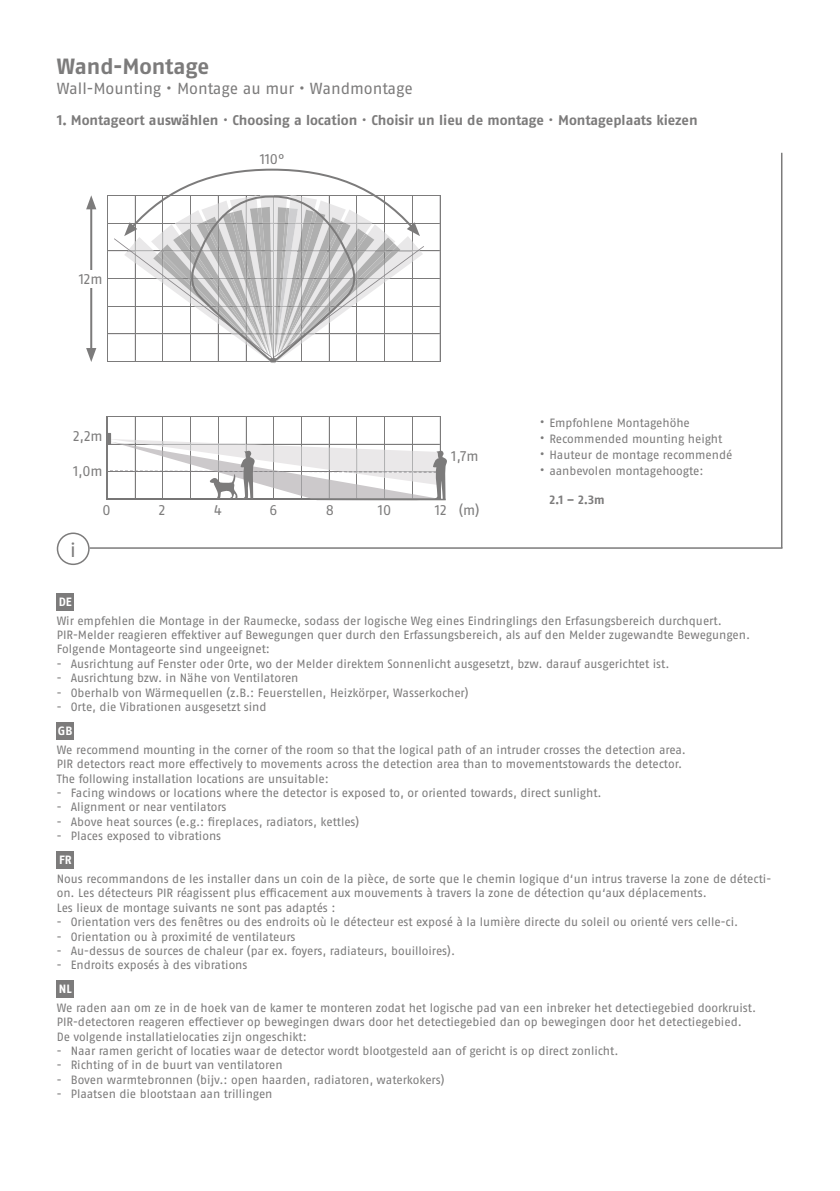
<style>
.page{position:relative;width:840px;height:1191px;background:#fff}
.page>*{position:absolute;margin:0;border:0;box-sizing:border-box;transform-origin:0 0}
.t1{font:700 22px "ABUS Fago Pro";letter-spacing:-.005em;color:#7c7b7b}
.t2{font:20px "ABUS Fago Pro";color:#7c7b7b}
.t3{font:16px "ABUS Fago Pro";letter-spacing:-.005em;color:#7c7b7b}
.t4{font:700 14px "ABUS Fago Pro";color:#7c7b7b}
.t5{font:14px "ABUS Fago Pro";color:#7c7b7b}
.t6{font:12px/14.4px "ABUS Fago Pro";letter-spacing:-.005em;color:#7c7b7b}
.t7{font:700 12px "ABUS Fago Pro";color:#fff}
.t8{font:700 12px "ABUS Fago Pro";color:#7c7b7b}
.s1{font-weight:400}
.s2{font-size:14px}
</style>
<div class="page">
<hr style="left:780px;top:153px;width:2px;height:395px;background:#7c7b7b">
<div style="left:57px;top:532px;width:33px;height:33px;border:2px solid #7c7b7b;border-radius:50%"></div>
<hr style="left:90px;top:547px;width:692px;height:2px;background:#7c7b7b">
<div style="left:57px;top:593px;width:17px;height:17px;background:#7c7b7b"></div>
<div style="left:57px;top:722px;width:17px;height:17px;background:#7c7b7b"></div>
<div style="left:57px;top:851px;width:17px;height:17px;background:#7c7b7b"></div>
<div style="left:57px;top:980px;width:17px;height:17px;background:#7c7b7b"></div>
<hr style="left:107px;top:195px;width:1px;height:166px;background:#7c7b7b">
<hr style="left:439px;top:195px;width:1px;height:166px;background:#7c7b7b">
<hr style="left:107px;top:361px;width:333px;height:1px;background:#7c7b7b">
<hr style="left:108px;top:333px;width:332px;height:1px;background:#7c7b7b">
<hr style="left:108px;top:306px;width:332px;height:1px;background:#7c7b7b">
<hr style="left:108px;top:278px;width:332px;height:1px;background:#7c7b7b">
<hr style="left:108px;top:250px;width:332px;height:1px;background:#7c7b7b">
<hr style="left:108px;top:223px;width:332px;height:1px;background:#7c7b7b">
<hr style="left:108px;top:195px;width:332px;height:1px;background:#7c7b7b">
<hr style="left:90px;top:206px;width:2px;height:145px;background:#7c7b7b">
<svg style="left:86px;top:195px;width:10px;height:14px"></svg>
<svg style="left:86px;top:348px;width:10px;height:14px"></svg>
<div style="left:79px;top:270px;width:25px;height:17px;background:#fff"></div>
<hr style="left:108px;top:416px;width:332px;height:1px;background:#7c7b7b">
<hr style="left:106px;top:416px;width:2px;height:84px;background:#7c7b7b">
<hr style="left:135px;top:417px;width:1px;height:81px;background:#7c7b7b">
<hr style="left:162px;top:417px;width:1px;height:81px;background:#7c7b7b">
<hr style="left:190px;top:417px;width:1px;height:81px;background:#7c7b7b">
<hr style="left:218px;top:417px;width:1px;height:81px;background:#7c7b7b">
<hr style="left:245px;top:417px;width:1px;height:81px;background:#7c7b7b">
<hr style="left:273px;top:417px;width:1px;height:81px;background:#7c7b7b">
<hr style="left:301px;top:417px;width:1px;height:81px;background:#7c7b7b">
<hr style="left:329px;top:417px;width:1px;height:81px;background:#7c7b7b">
<hr style="left:356px;top:417px;width:1px;height:81px;background:#7c7b7b">
<hr style="left:384px;top:417px;width:1px;height:81px;background:#7c7b7b">
<hr style="left:412px;top:417px;width:1px;height:81px;background:#7c7b7b">
<hr style="left:439px;top:417px;width:1px;height:81px;background:#7c7b7b">
<hr style="left:107px;top:433px;width:4px;height:11px;background:#7c7b7b">
<svg style="left:108px;top:439px;width:339px;height:62px"></svg>
<div style="left:446px;top:447px;width:32px;height:17px;background:#fff"></div>
<svg style="left:114px;top:168px;width:310px;height:195px"></svg>
<h1 class="t1" style="left:57px;top:53px;width:154px">Wand-Montage</h1>
<h3 class="t3" style="left:57px;top:79px;width:357px">Wall-Mounting • Montage au mur • Wandmontage</h3>
<p class="t4" style="left:57px;top:112px;width:642px">1. Montageort auswählen <span class="s1">•</span> Choosing a location <span class="s1">•</span> Choisir un lieu de montage <span class="s1">•</span> Montageplaats kiezen</p>
<p class="t5" style="left:79px;top:271px;width:25px">12m</p>
<p class="t5" style="left:73px;top:427px;width:31px">2,2m</p>
<p class="t5" style="left:73px;top:462px;width:31px">1,0m</p>
<p class="t5" style="left:259px;top:151px;width:26px">110°</p>
<p class="t5" style="left:451px;top:448px;width:29px">1,7m</p>
<h2 class="t2" style="left:70px;top:538px;width:7px">i</h2>
<p class="t5" style="left:103px;top:501px;width:10px">0</p>
<p class="t5" style="left:159px;top:501px;width:8px">2</p>
<p class="t5" style="left:214px;top:501px;width:9px">4</p>
<p class="t5" style="left:269px;top:501px;width:9px">6</p>
<p class="t5" style="left:325px;top:501px;width:10px">8</p>
<p class="t5" style="left:377px;top:501px;width:15px">10</p>
<p class="t5" style="left:435px;top:501px;width:46px">12 (m)</p>
<p class="t6" style="left:539px;top:416px;width:152px"><span class="s2">•</span> Empfohlene Montagehöhe</p>
<p class="t6" style="left:539px;top:432px;width:184px"><span class="s2">•</span> Recommended mounting height</p>
<p class="t6" style="left:539px;top:448px;width:194px"><span class="s2">•</span> Hauteur de montage recommendé</p>
<p class="t6" style="left:539px;top:464px;width:165px"><span class="s2">•</span> aanbevolen montagehoogte:</p>
<p class="t8" style="left:549px;top:493px;width:57px">2.1 – 2.3m</p>
<p class="t7" style="left:59px;top:594px;width:15px">DE</p>
<p class="t6" style="left:57px;top:613px;width:694px">Wir empfehlen die Montage in der Raumecke, sodass der logische Weg eines Eindringlings den Erfasungsbereich durchquert.<br>PIR-Melder reagieren effektiver auf Bewegungen quer durch den Erfassungsbereich, als auf den Melder zugewandte Bewegungen.<br>Folgende Montageorte sind ungeeignet:</p>
<p class="t6" style="left:57px;top:656px;width:614px">- Ausrichtung auf Fenster oder Orte, wo der Melder direktem Sonnenlicht ausgesetzt, bzw. darauf ausgerichtet ist.</p>
<p class="t6" style="left:57px;top:671px;width:243px">- Ausrichtung bzw. in Nähe von Ventilatoren</p>
<p class="t6" style="left:57px;top:685px;width:413px">- Oberhalb von Wärmequellen (z.B.: Feuerstellen, Heizkörper, Wasserkocher)</p>
<p class="t6" style="left:57px;top:699px;width:211px">- Orte, die Vibrationen ausgesetzt sind</p>
<p class="t7" style="left:58px;top:723px;width:16px">GB</p>
<p class="t6" style="left:57px;top:742px;width:630px">We recommend mounting in the corner of the room so that the logical path of an intruder crosses the detection area.<br>PIR detectors react more effectively to movements across the detection area than to movementstowards the detector.<br>The following installation locations are unsuitable:</p>
<p class="t6" style="left:57px;top:785px;width:546px">- Facing windows or locations where the detector is exposed to, or oriented towards, direct sunlight.</p>
<p class="t6" style="left:57px;top:800px;width:171px">- Alignment or near ventilators</p>
<p class="t6" style="left:57px;top:814px;width:304px">- Above heat sources (e.g.: fireplaces, radiators, kettles)</p>
<p class="t6" style="left:57px;top:829px;width:166px">- Places exposed to vibrations</p>
<p class="t7" style="left:59px;top:853px;width:14px">FR</p>
<p class="t6" style="left:57px;top:871px;width:715px">Nous recommandons de les installer dans un coin de la pièce, de sorte que le chemin logique d‘un intrus traverse la zone de détecti&shy;on. Les détecteurs PIR réagissent plus efficacement aux mouvements à travers la zone de détection qu‘aux déplacements.<br>Les lieux de montage suivants ne sont pas adaptés :</p>
<p class="t6" style="left:57px;top:915px;width:682px">- Orientation vers des fenêtres ou des endroits où le détecteur est exposé à la lumière directe du soleil ou orienté vers celle-ci.</p>
<p class="t6" style="left:57px;top:929px;width:240px">- Orientation ou à proximité de ventilateurs</p>
<p class="t6" style="left:57px;top:943px;width:399px">- Au-dessus de sources de chaleur (par ex. foyers, radiateurs, bouilloires).</p>
<p class="t6" style="left:57px;top:958px;width:192px">- Endroits exposés à des vibrations</p>
<p class="t7" style="left:59px;top:981px;width:14px">NL</p>
<p class="t6" style="left:57px;top:1000px;width:700px">We raden aan om ze in de hoek van de kamer te monteren zodat het logische pad van een inbreker het detectiegebied doorkruist.<br>PIR-detectoren reageren effectiever op bewegingen dwars door het detectiegebied dan op bewegingen door het detectiegebied.<br>De volgende installatielocaties zijn ongeschikt:</p>
<p class="t6" style="left:57px;top:1043px;width:563px">- Naar ramen gericht of locaties waar de detector wordt blootgesteld aan of gericht is op direct zonlicht.</p>
<p class="t6" style="left:57px;top:1058px;width:227px">- Richting of in de buurt van ventilatoren</p>
<p class="t6" style="left:57px;top:1072px;width:389px">- Boven warmtebronnen (bijv.: open haarden, radiatoren, waterkokers)</p>
<p class="t6" style="left:57px;top:1086px;width:217px">- Plaatsen die blootstaan aan trillingen</p>
</div>
